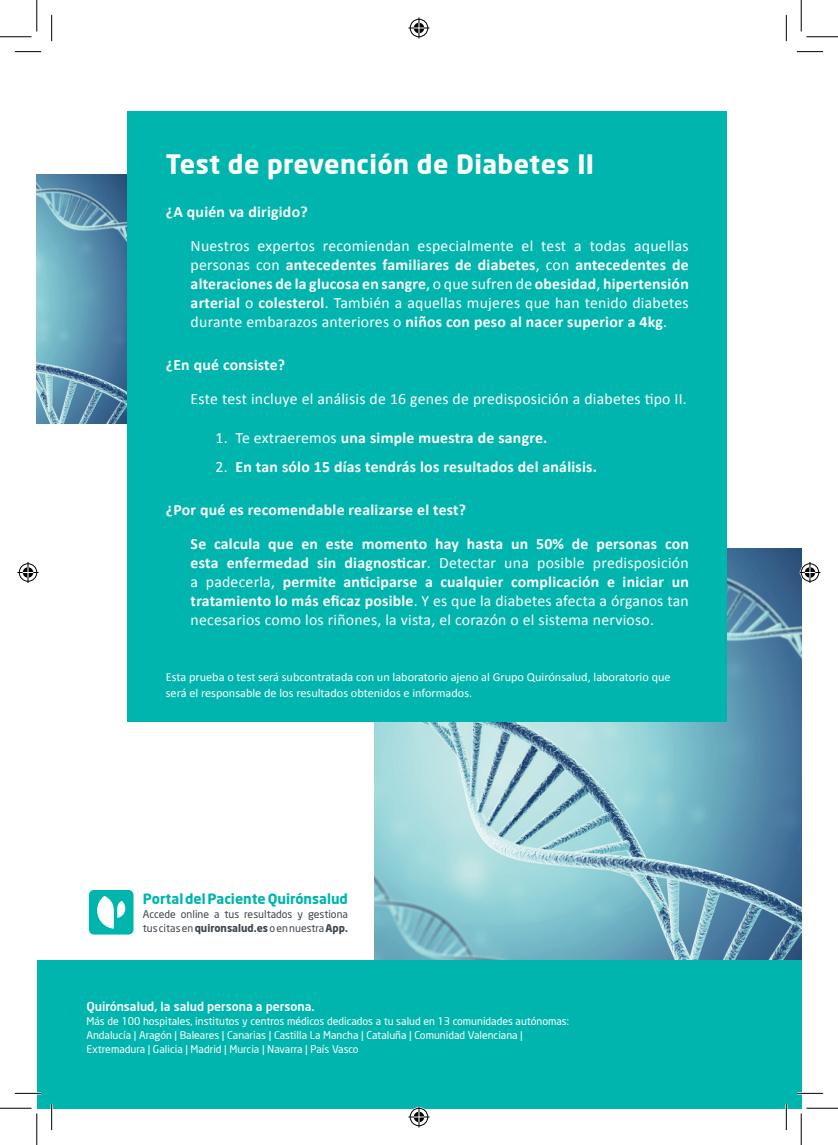
<style>
.page{position:relative;width:838px;height:1145px;background:#fff}
.page>*{position:absolute;margin:0;border:0;box-sizing:border-box;transform-origin:0 0}
.t1{font:700 26.25px "Neo Sans";letter-spacing:.015em;color:#fff}
.t2{font:700 15.75px/18.9px "Calibri";letter-spacing:.015em;color:#fff;text-align:justify}
.t3{font:15.75px/18.9px "Calibri";letter-spacing:.015em;color:#fff;text-align:justify}
.t4{font:700 14px "Neo Sans";color:#00b5ae}
.t5{font:12.25px/15.8px "Calibri";color:#fff}
.t6{font:500 12.25px "Neo Sans";color:#fff}
.t7{font:10.5px "Neo Sans";color:#fff}
.t8{font:10.5px "Neo Sans";color:#3f464d}
.s1{font-weight:700}
.s2{font-weight:400}
</style>
<div class="page">
<img style="left:37px;top:174px;width:90px;height:249px">
<img style="left:374px;top:549px;width:427px;height:411px">
<div style="left:127px;top:111px;width:599px;height:610px;background:#00b5ae"></div>
<div style="left:37px;top:960px;width:764px;height:148px;background:#00b5ae"></div>
<div style="left:89px;top:890px;width:44px;height:45px;background:#00b5ae;border-radius:5px"></div>
<svg style="left:97px;top:896px;width:28px;height:33px"></svg>
<hr style="left:15px;top:1092px;width:26px;height:2px;background:#fff">
<hr style="left:796px;top:1092px;width:27px;height:2px;background:#fff">
<hr style="left:51px;top:1104px;width:2px;height:26px;background:#fff">
<hr style="left:785px;top:1104px;width:2px;height:26px;background:#fff">
<svg style="left:15px;top:51px;width:26px;height:1px"></svg>
<svg style="left:796px;top:51px;width:27px;height:1px"></svg>
<svg style="left:15px;top:1093px;width:26px;height:1px"></svg>
<svg style="left:796px;top:1093px;width:27px;height:1px"></svg>
<svg style="left:51px;top:15px;width:1px;height:26px"></svg>
<svg style="left:51px;top:1104px;width:1px;height:26px"></svg>
<svg style="left:786px;top:15px;width:1px;height:26px"></svg>
<svg style="left:786px;top:1104px;width:1px;height:26px"></svg>
<hr style="left:0;top:36px;width:32px;height:1px;background:#000">
<hr style="left:806px;top:36px;width:31px;height:1px;background:#000">
<hr style="left:0;top:1108px;width:32px;height:1px;background:#000">
<hr style="left:806px;top:1108px;width:31px;height:1px;background:#000">
<hr style="left:36px;top:0;width:1px;height:31px;background:#000">
<hr style="left:36px;top:1113px;width:1px;height:32px;background:#000">
<hr style="left:800px;top:0;width:1px;height:31px;background:#000">
<hr style="left:800px;top:1113px;width:1px;height:32px;background:#000">
<svg style="left:408px;top:18px;width:21px;height:21px"></svg>
<svg style="left:408px;top:1106px;width:21px;height:21px"></svg>
<svg style="left:18px;top:562px;width:21px;height:21px"></svg>
<svg style="left:799px;top:562px;width:21px;height:21px"></svg>
<p class="t1" style="left:166px;top:147px;width:430px">Test de prevención de Diabetes II</p>
<p class="t2" style="left:166px;top:203px;width:143px">¿A quién va dirigido?</p>
<p class="t3" style="left:191px;top:236px;width:499px">Nuestros expertos recomiendan especialmente el test a todas aquellas personas con <span class="s1">antecedentes familiares de diabetes</span>, con <span class="s1">antecedentes de alteraciones de la glucosa en sangre</span>, o que sufren de <span class="s1">obesidad</span>, <span class="s1">hipertensión arterial</span> o <span class="s1">colesterol</span>. También a aquellas mujeres que han tenido diabetes durante embarazos anteriores o <span class="s1">niños con peso al nacer superior a 4kg</span>.</p>
<p class="t2" style="left:166px;top:356px;width:121px">¿En qué consiste?</p>
<p class="t3" style="left:191px;top:389px;width:497px">Este test incluye el análisis de 16 genes de predisposición a diabetes tipo II.</p>
<p class="t2" style="left:215px;top:428px;width:333px"><span class="s2">1. Te extraeremos</span> una simple muestra de sangre.</p>
<p class="t2" style="left:215px;top:457px;width:383px"><span class="s2">2.</span> En tan sólo 15 días tendrás los resultados del análisis.</p>
<p class="t2" style="left:166px;top:501px;width:302px">¿Por qué es recomendable realizarse el test?</p>
<p class="t2" style="left:191px;top:534px;width:499px">Se calcula que en este momento hay hasta un 50% de personas con esta enfermedad sin diagnosticar<span class="s2">. Detectar una posible predisposición a padecerla,</span> permite anticiparse a cualquier complicación e iniciar un tratamiento lo más eficaz posible<span class="s2">. Y es que la diabetes afecta a órganos tan necesarios como los riñones, la vista, el corazón o el sistema nervioso.</span></p>
<p class="t5" style="left:166px;top:669px;width:506px">Esta prueba o test será subcontratada con un laboratorio ajeno al Grupo Quirónsalud, laboratorio que será el responsable de los resultados obtenidos e informados.</p>
<p class="t4" style="left:143px;top:890px;width:207px">Portal del Paciente Quirónsalud</p>
<p class="t8" style="left:143px;top:907px;width:207px">Accede online a tus resultados y gestiona</p>
<p class="t8" style="left:143px;top:921px;width:207px">tus citas en <span class="s1">quironsalud.es</span> o en nuestra <span class="s1">App.</span></p>
<p class="t6" style="left:86px;top:999px;width:230px">Quirónsalud, la salud persona a persona.</p>
<p class="t7" style="left:86px;top:1015px;width:484px">Más de 100 hospitales, institutos y centros médicos dedicados a tu salud en 13 comunidades autónomas:</p>
<p class="t7" style="left:86px;top:1029px;width:438px">Andalucía | Aragón | Baleares | Canarias | Castilla La Mancha | Cataluña | Comunidad Valenciana |</p>
<p class="t7" style="left:86px;top:1043px;width:274px">Extremadura | Galicia | Madrid | Murcia | Navarra | País Vasco</p>
</div>
